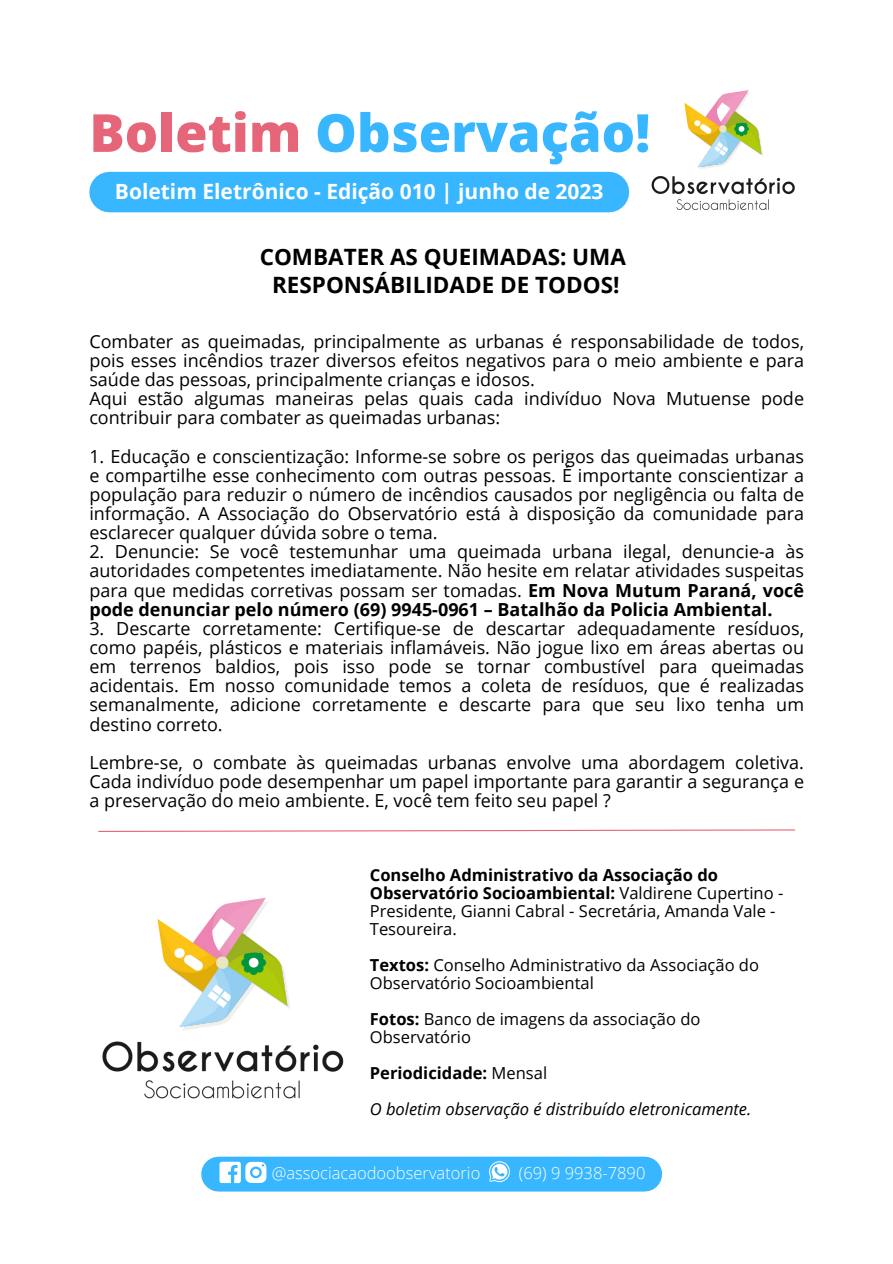
<style>
.page{position:relative;width:893px;height:1264px;background:#fff}
.page>*{position:absolute;margin:0;border:0;box-sizing:border-box;transform-origin:0 0}
.t1{font:800 52.5px "Open Sans";color:#38b6ff}
.t2{font:700 22.5px/28.2px "Open Sans";color:#000;text-align:center}
.t3{font:700 21px "Open Sans";color:#fff}
.t4{font:18px/19.2px "Open Sans";color:#000;text-align:justify}
.t5{font:16.5px/18px "Open Sans";color:#000}
.t6{font:italic 16.5px "Open Sans";color:#000}
.t7{font:300 16.5px "Open Sans";color:#fff}
.t8{font:700 16.5px "Open Sans";color:#000}
.s1{color:#e76579}
.s2{font-weight:700}
.s3{font-weight:400}
</style>
<div class="page">
<div style="left:110px;top:172px;width:499px;height:40px;background:#38b6ff"></div>
<img style="left:651px;top:90px;width:144px;height:120px">
<div style="left:219px;top:1156px;width:425px;height:35px;background:#38b6ff"></div>
<svg style="left:219px;top:1161px;width:47px;height:22px"></svg>
<svg style="left:489px;top:1161px;width:21px;height:21px"></svg>
<img style="left:102px;top:897px;width:242px;height:202px">
<svg style="left:98px;top:829px;width:697px;height:3px"></svg>
<h1 class="t1" style="left:89px;top:96px;width:562px"><span class="s1">Boletim</span> Observação!</h1>
<h3 class="t3" style="left:115px;top:176px;width:490px">Boletim Eletrônico - Edição 010 | junho de 2023</h3>
<p class="t2" style="left:260px;top:242px;width:368px">COMBATER AS QUEIMADAS: UMA<br>RESPONSÁBILIDADE DE TODOS!</p>
<p class="t4" style="left:89px;top:331px;width:716px">Combater as queimadas, principalmente as urbanas é responsabilidade de todos, pois esses incêndios trazer diversos efeitos negativos para o meio ambiente e para saúde das pessoas, principalmente crianças e idosos.</p>
<p class="t4" style="left:89px;top:388px;width:716px">Aqui estão algumas maneiras pelas quais cada indivíduo Nova Mutuense pode contribuir para combater as queimadas urbanas:</p>
<p class="t4" style="left:89px;top:446px;width:716px">1. Educação e conscientização: Informe-se sobre os perigos das queimadas urbanas e compartilhe esse conhecimento com outras pessoas. É importante conscientizar a população para reduzir o número de incêndios causados por negligência ou falta de informação. A Associação do Observatório está à disposição da comunidade para esclarecer qualquer dúvida sobre o tema.</p>
<p class="t4" style="left:89px;top:541px;width:716px">2. Denuncie: Se você testemunhar uma queimada urbana ilegal, denuncie-a às autoridades competentes imediatamente. Não hesite em relatar atividades suspeitas para que medidas corretivas possam ser tomadas. <span class="s2">Em Nova Mutum Paraná, você pode denunciar pelo número (69) 9945-0961 – Batalhão da Policia Ambiental.</span></p>
<p class="t4" style="left:89px;top:618px;width:716px">3. Descarte corretamente: Certifique-se de descartar adequadamente resíduos, como papéis, plásticos e materiais inflamáveis. Não jogue lixo em áreas abertas ou em terrenos baldios, pois isso pode se tornar combustível para queimadas acidentais. Em nosso comunidade temos a coleta de resíduos, que é realizadas semanalmente, adicione corretamente e descarte para que seu lixo tenha um destino correto.</p>
<p class="t4" style="left:89px;top:752px;width:716px">Lembre-se, o combate às queimadas urbanas envolve uma abordagem coletiva.<br>Cada indivíduo pode desempenhar um papel importante para garantir a segurança e a preservação do meio ambiente. E, você tem feito seu papel ?</p>
<p class="t5" style="left:370px;top:865px;width:415px"><span class="s2">Conselho Administrativo da Associação do Observatório Socioambiental:</span> Valdirene Cupertino - Presidente, Gianni Cabral - Secretária, Amanda Vale - Tesoureira.</p>
<p class="t5" style="left:370px;top:955px;width:390px"><span class="s2">Textos:</span> Conselho Administrativo da Associação do<br>Observatório Socioambiental</p>
<p class="t5" style="left:370px;top:1009px;width:332px"><span class="s2">Fotos:</span> Banco de imagens da associação do<br>Observatório</p>
<p class="t8" style="left:370px;top:1061px;width:179px">Periodicidade: <span class="s3">Mensal</span></p>
<p class="t6" style="left:370px;top:1097px;width:383px">O boletim observação é distribuído eletronicamente.</p>
<h2 class="t7" style="left:272px;top:1160px;width:210px">@associacaodoobservatorio</h2>
<p class="t7" style="left:519px;top:1160px;width:128px">(69) 9 9938-7890</p>
</div>
